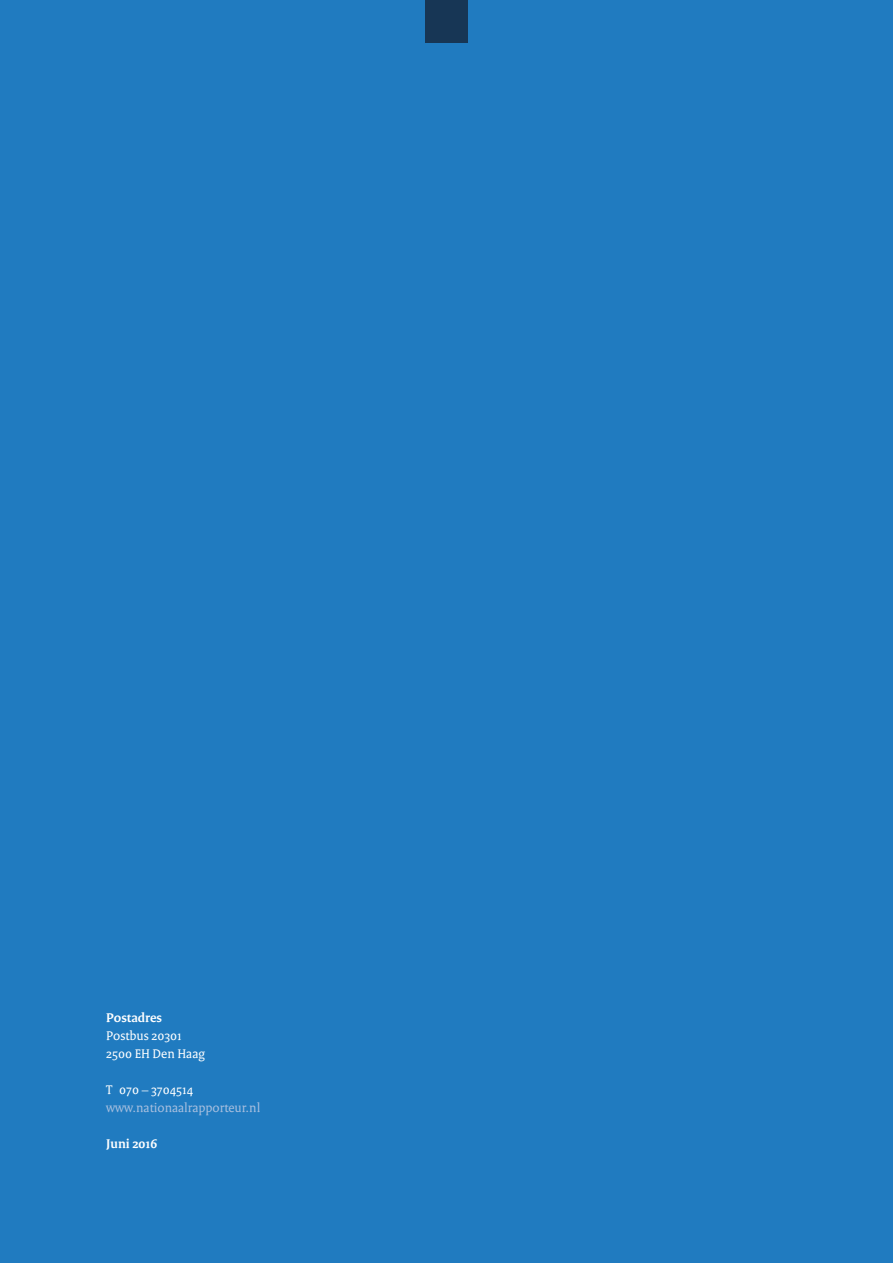
<style>
.page{position:relative;width:893px;height:1263px;background:#207bc0}
.page>*{position:absolute;margin:0;border:0;box-sizing:border-box;transform-origin:0 0}
.t1{font:13.5px/18px "Rijksoverheid Serif";color:#fff}
.t2{font:13.5px "Rijksoverheid Serif";color:#a7bfdf}
.t3{font:700 13.5px "Rijksoverheid Serif";color:#fff}
</style>
<div class="page">
<div style="left:425px;top:0;width:43px;height:43px;background:#173655"></div>
<p class="t3" style="left:106px;top:1010px;width:57px">Postadres</p>
<p class="t1" style="left:106px;top:1027px;width:100px">Postbus 20301<br>2500 EH Den Haag</p>
<p class="t1" style="left:106px;top:1081px;width:89px">T 070 – 3704514</p>
<p class="t2" style="left:106px;top:1100px;width:156px">www.nationaalrapporteur.nl</p>
<p class="t3" style="left:106px;top:1136px;width:53px">Juni 2016</p>
</div>
